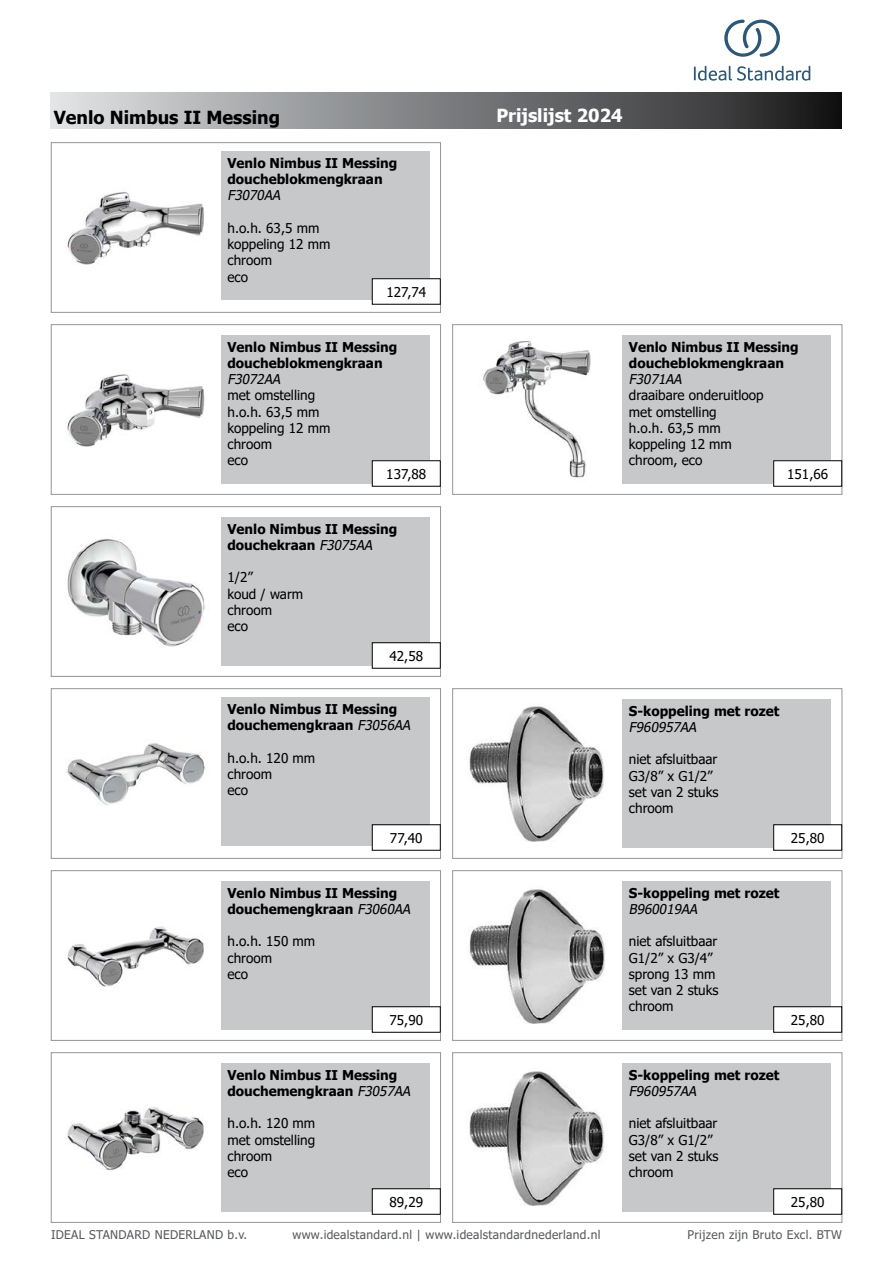
<style>
.page{position:relative;width:893px;height:1263px;background:#fff}
.page>*{position:absolute;margin:0;border:0;box-sizing:border-box;transform-origin:0 0}
.t1{font:700 18px "Tahoma";color:#000}
.t2{font:700 18px "Tahoma";color:#fff}
.t3{font:13.5px/16.2px "Tahoma";color:#000}
.t4{font:700 13.5px/16.2px "Tahoma";color:#000}
.t5{font:italic 13.5px "Tahoma";color:#000}
.t6{font:12px "Tahoma";letter-spacing:.025em;color:#58595b}
.s1{font-weight:400;font-style:italic}
</style>
<div class="page">
<div style="left:51px;top:92px;width:791px;height:37px;background:linear-gradient(to right,#dee1e3,#1a1a1b)"></div>
<div style="left:51px;top:142px;width:390px;height:171px;border:1px solid #939598"></div>
<div style="left:51px;top:324px;width:390px;height:171px;border:1px solid #939598"></div>
<div style="left:51px;top:506px;width:390px;height:170px;border:1px solid #939598"></div>
<img style="left:67px;top:538px;width:138px;height:109px">
<div style="left:221px;top:517px;width:209px;height:149px;background:#c7c8ca"></div>
<img style="left:67px;top:374px;width:138px;height:73px">
<div style="left:221px;top:335px;width:209px;height:149px;background:#c7c8ca"></div>
<img style="left:67px;top:192px;width:137px;height:73px">
<div style="left:221px;top:151px;width:209px;height:149px;background:#c7c8ca"></div>
<div style="left:452px;top:688px;width:390px;height:170px;border:1px solid #939598"></div>
<img style="left:469px;top:706px;width:135px;height:136px">
<div style="left:622px;top:699px;width:209px;height:149px;background:#c7c8ca"></div>
<div style="left:51px;top:688px;width:390px;height:170px;border:1px solid #939598"></div>
<div style="left:51px;top:870px;width:390px;height:170px;border:1px solid #939598"></div>
<div style="left:51px;top:1052px;width:390px;height:170px;border:1px solid #939598"></div>
<img style="left:67px;top:1107px;width:137px;height:63px">
<div style="left:221px;top:1063px;width:209px;height:149px;background:#c7c8ca"></div>
<img style="left:67px;top:926px;width:137px;height:61px">
<div style="left:221px;top:881px;width:209px;height:149px;background:#c7c8ca"></div>
<img style="left:67px;top:743px;width:138px;height:62px">
<div style="left:221px;top:697px;width:209px;height:149px;background:#c7c8ca"></div>
<div style="left:452px;top:324px;width:390px;height:171px;border:1px solid #939598"></div>
<img style="left:483px;top:340px;width:108px;height:138px">
<div style="left:622px;top:335px;width:209px;height:149px;background:#c7c8ca"></div>
<div style="left:452px;top:870px;width:390px;height:170px;border:1px solid #939598"></div>
<img style="left:469px;top:889px;width:136px;height:135px">
<div style="left:622px;top:881px;width:209px;height:149px;background:#c7c8ca"></div>
<div style="left:452px;top:1052px;width:390px;height:170px;border:1px solid #939598"></div>
<img style="left:469px;top:1071px;width:135px;height:135px">
<div style="left:622px;top:1063px;width:209px;height:149px;background:#c7c8ca"></div>
<div style="left:372px;top:279px;width:68px;height:25px;background:#fff"></div>
<div style="left:372px;top:643px;width:68px;height:25px;background:#fff"></div>
<div style="left:372px;top:642px;width:68px;height:26px;border:1px solid #000"></div>
<div style="left:372px;top:461px;width:68px;height:25px;background:#fff"></div>
<div style="left:372px;top:460px;width:68px;height:26px;border:1px solid #000"></div>
<div style="left:774px;top:461px;width:68px;height:25px;background:#fff"></div>
<div style="left:773px;top:460px;width:69px;height:26px;border:1px solid #000"></div>
<div style="left:372px;top:825px;width:68px;height:25px;background:#fff"></div>
<div style="left:372px;top:824px;width:68px;height:26px;border:1px solid #000"></div>
<div style="left:372px;top:1189px;width:68px;height:25px;background:#fff"></div>
<div style="left:372px;top:1188px;width:68px;height:26px;border:1px solid #000"></div>
<div style="left:372px;top:1007px;width:68px;height:25px;background:#fff"></div>
<div style="left:372px;top:1006px;width:68px;height:26px;border:1px solid #000"></div>
<div style="left:774px;top:825px;width:68px;height:25px;background:#fff"></div>
<div style="left:773px;top:824px;width:69px;height:26px;border:1px solid #000"></div>
<div style="left:774px;top:1007px;width:68px;height:25px;background:#fff"></div>
<div style="left:773px;top:1006px;width:69px;height:26px;border:1px solid #000"></div>
<div style="left:774px;top:1189px;width:68px;height:25px;background:#fff"></div>
<div style="left:773px;top:1188px;width:69px;height:26px;border:1px solid #000"></div>
<svg style="left:694px;top:66px;width:116px;height:15px"></svg>
<svg style="left:724px;top:20px;width:56px;height:37px"></svg>
<h1 class="t1" style="left:54px;top:105px;width:228px">Venlo Nimbus II Messing</h1>
<p class="t4" style="left:227px;top:156px;width:171px">Venlo Nimbus II Messing doucheblokmengkraan</p>
<p class="t5" style="left:227px;top:187px;width:58px">F3070AA</p>
<p class="t3" style="left:227px;top:221px;width:105px">h.o.h. 63,5 mm koppeling 12 mm chroom<br>eco</p>
<p class="t3" style="left:386px;top:284px;width:41px">127,74</p>
<h1 class="t2" style="left:496px;top:103px;width:128px">Prijslijst 2024</h1>
<p class="t4" style="left:227px;top:339px;width:171px">Venlo Nimbus II Messing doucheblokmengkraan</p>
<p class="t5" style="left:227px;top:370px;width:58px">F3072AA</p>
<p class="t3" style="left:227px;top:388px;width:105px">met omstelling h.o.h. 63,5 mm koppeling 12 mm chroom<br>eco</p>
<p class="t4" style="left:629px;top:339px;width:171px">Venlo Nimbus II Messing doucheblokmengkraan</p>
<p class="t5" style="left:629px;top:370px;width:58px">F3071AA</p>
<p class="t3" style="left:629px;top:388px;width:136px">draaibare onderuitloop met omstelling<br>h.o.h. 63,5 mm koppeling 12 mm chroom, eco</p>
<p class="t3" style="left:386px;top:466px;width:41px">137,88</p>
<p class="t3" style="left:787px;top:466px;width:42px">151,66</p>
<p class="t4" style="left:227px;top:521px;width:171px">Venlo Nimbus II Messing douchekraan <span class="s1">F3075AA</span></p>
<p class="t3" style="left:227px;top:570px;width:77px">1/2”<br>koud / warm chroom<br>eco</p>
<p class="t3" style="left:389px;top:648px;width:35px">42,58</p>
<p class="t4" style="left:227px;top:702px;width:188px">Venlo Nimbus II Messing douchemengkraan <span class="s1">F3056AA</span></p>
<p class="t3" style="left:227px;top:750px;width:89px">h.o.h. 120 mm chroom<br>eco</p>
<p class="t4" style="left:629px;top:703px;width:152px">S-koppeling met rozet</p>
<p class="t5" style="left:629px;top:718px;width:72px">F960957AA</p>
<p class="t3" style="left:629px;top:752px;width:91px">niet afsluitbaar<br>G3/8” x G1/2” set van 2 stuks chroom</p>
<p class="t3" style="left:390px;top:830px;width:34px">77,40</p>
<p class="t3" style="left:791px;top:830px;width:35px">25,80</p>
<p class="t4" style="left:227px;top:885px;width:188px">Venlo Nimbus II Messing douchemengkraan <span class="s1">F3060AA</span></p>
<p class="t3" style="left:227px;top:934px;width:89px">h.o.h. 150 mm chroom<br>eco</p>
<p class="t4" style="left:629px;top:885px;width:152px">S-koppeling met rozet</p>
<p class="t5" style="left:629px;top:900px;width:73px">B960019AA</p>
<p class="t3" style="left:629px;top:934px;width:91px">niet afsluitbaar<br>G1/2” x G3/4” sprong 13 mm set van 2 stuks chroom</p>
<p class="t3" style="left:389px;top:1012px;width:35px">75,90</p>
<p class="t3" style="left:791px;top:1012px;width:35px">25,80</p>
<p class="t4" style="left:227px;top:1067px;width:188px">Venlo Nimbus II Messing douchemengkraan <span class="s1">F3057AA</span></p>
<p class="t3" style="left:227px;top:1116px;width:89px">h.o.h. 120 mm met omstelling chroom<br>eco</p>
<p class="t4" style="left:629px;top:1067px;width:152px">S-koppeling met rozet</p>
<p class="t5" style="left:629px;top:1082px;width:72px">F960957AA</p>
<p class="t3" style="left:629px;top:1116px;width:91px">niet afsluitbaar<br>G3/8” x G1/2” set van 2 stuks chroom</p>
<p class="t3" style="left:389px;top:1194px;width:35px">89,29</p>
<p class="t3" style="left:791px;top:1194px;width:35px">25,80</p>
<p class="t6" style="left:51px;top:1227px;width:198px">IDEAL STANDARD NEDERLAND b.v.</p>
<p class="t6" style="left:292px;top:1227px;width:309px">www.idealstandard.nl | www.idealstandardnederland.nl</p>
<p class="t6" style="left:688px;top:1227px;width:156px">Prijzen zijn Bruto Excl. BTW</p>
</div>
